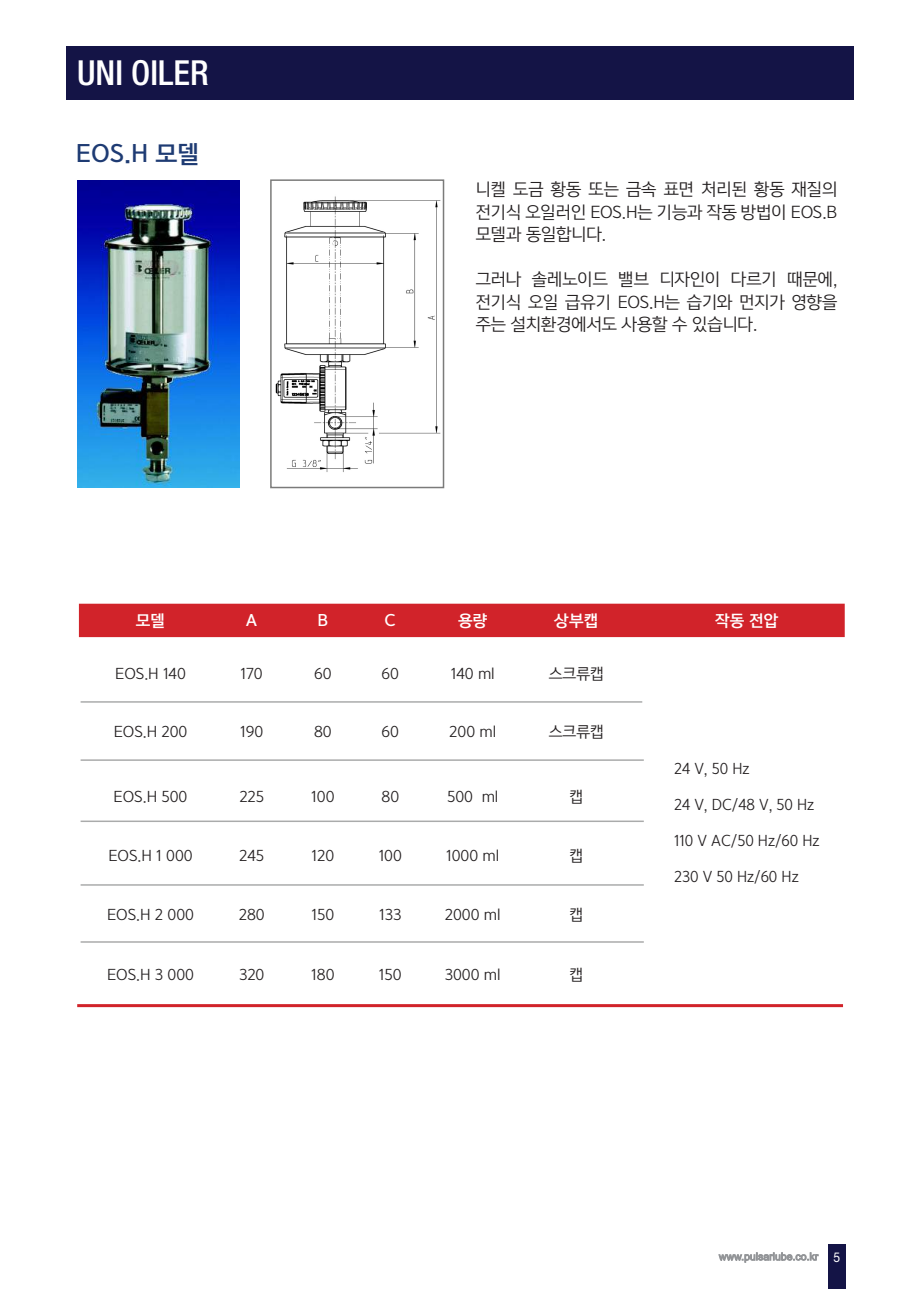
<style>
.page{position:relative;width:919px;height:1289px;background:#fff}
.page>*{position:absolute;margin:0;border:0;box-sizing:border-box;transform-origin:0 0}
.t1{font:500 condensed 34.5px "Helvetica Neue LT Std";color:#fff}
.t2{font:22.5px "Yoon Gothic Pro 770";color:#1e3b73}
.t3{font:16.5px/22.5px "Yoon Gothic Pro 740";color:#231f20;text-align:justify}
.t4{font:15px "Yoon Gothic Pro 740";color:#231f20}
.t5{font:15px "Yoon Gothic Pro 740";color:#231f20;scale:.96 1}
.t6{font:15px "Yoon Gothic Pro 770";color:#fff}
</style>
<div class="page">
<div style="left:66px;top:46px;width:787px;height:54px;background:#141446"></div>
<div style="left:79px;top:603px;width:765px;height:34px;background:#d1232a"></div>
<hr style="left:81px;top:701px;width:561px;height:1px;background:#aaabab">
<hr style="left:81px;top:759px;width:562px;height:1px;background:#aaabab">
<hr style="left:81px;top:820px;width:562px;height:2px;background:#aaabab">
<hr style="left:81px;top:884px;width:562px;height:1px;background:#aaabab">
<hr style="left:81px;top:941px;width:562px;height:1px;background:#aaabab">
<hr style="left:77px;top:1004px;width:766px;height:3px;background:#d1232a">
<img style="left:77px;top:180px;width:162px;height:308px">
<img style="left:271px;top:196px;width:172px;height:293px">
<div style="left:270px;top:179px;width:174px;height:309px;border:2px solid #7b7b7a"></div>
<div style="left:828px;top:1243px;width:17px;height:45px;background:#141446"></div>
<svg style="left:718px;top:1252px;width:100px;height:10px"></svg>
<h1 class="t1" style="left:77px;top:52px;width:133px">UNI OILER</h1>
<h2 class="t2" style="left:76px;top:137px;width:125px">EOS.H 모델</h2>
<p class="t3" style="left:475px;top:178px;width:363px">니켈 도금 황동 또는 금속 표면 처리된 황동 재질의 전기식 오일러인 EOS.H는 기능과 작동 방법이 EOS.B 모델과 동일합니다.</p>
<p class="t3" style="left:475px;top:268px;width:363px">그러나 솔레노이드 밸브 디자인이 다르기 때문에, 전기식 오일 급유기 EOS.H는 습기와 먼지가 영향을 주는 설치환경에서도 사용할 수 있습니다.</p>
<p class="t6" style="left:136px;top:609px;width:31px">모델</p>
<p class="t6" style="left:246px;top:609px;width:13px">A</p>
<p class="t6" style="left:317px;top:609px;width:12px">B</p>
<p class="t6" style="left:384px;top:609px;width:13px">C</p>
<p class="t6" style="left:458px;top:609px;width:31px">용량</p>
<p class="t6" style="left:554px;top:609px;width:46px">상부캡</p>
<p class="t6" style="left:715px;top:609px;width:65px">작동 전압</p>
<p class="t4" style="left:115px;top:663px;width:72px">EOS.H 140</p>
<p class="t4" style="left:241px;top:663px;width:24px">170</p>
<p class="t4" style="left:381px;top:663px;width:19px">60</p>
<p class="t4" style="left:451px;top:663px;width:45px">140 ml</p>
<p class="t4" style="left:548px;top:663px;width:57px">스크류캡</p>
<p class="t4" style="left:314px;top:663px;width:19px">60</p>
<p class="t4" style="left:114px;top:722px;width:75px">EOS.H 200</p>
<p class="t4" style="left:240px;top:722px;width:24px">190</p>
<p class="t4" style="left:381px;top:722px;width:19px">60</p>
<p class="t4" style="left:449px;top:722px;width:48px">200 ml</p>
<p class="t4" style="left:314px;top:722px;width:19px">80</p>
<p class="t4" style="left:548px;top:722px;width:57px">스크류캡</p>
<p class="t4" style="left:114px;top:787px;width:75px">EOS.H 500</p>
<p class="t4" style="left:239px;top:787px;width:26px">225</p>
<p class="t4" style="left:381px;top:787px;width:19px">80</p>
<p class="t4" style="left:447px;top:787px;width:53px">500 ml</p>
<p class="t4" style="left:311px;top:787px;width:25px">100</p>
<p class="t4" style="left:569px;top:787px;width:15px">캡</p>
<p class="t4" style="left:108px;top:845px;width:86px">EOS.H 1 000</p>
<p class="t4" style="left:239px;top:845px;width:26px">245</p>
<p class="t4" style="left:378px;top:845px;width:25px">100</p>
<p class="t4" style="left:446px;top:845px;width:55px">1000 ml</p>
<p class="t4" style="left:311px;top:845px;width:24px">120</p>
<p class="t4" style="left:569px;top:845px;width:15px">캡</p>
<p class="t5" style="left:674px;top:758px;width:80px">24 V, 50 Hz</p>
<p class="t5" style="left:674px;top:794px;width:147px">24 V, DC/48 V, 50 Hz</p>
<p class="t5" style="left:674px;top:830px;width:153px">110 V AC/50 Hz/60 Hz</p>
<p class="t5" style="left:674px;top:866px;width:131px">230 V 50 Hz/60 Hz</p>
<p class="t4" style="left:107px;top:905px;width:88px">EOS.H 2 000</p>
<p class="t4" style="left:239px;top:905px;width:27px">280</p>
<p class="t4" style="left:379px;top:905px;width:24px">133</p>
<p class="t4" style="left:445px;top:905px;width:57px">2000 ml</p>
<p class="t4" style="left:311px;top:905px;width:24px">150</p>
<p class="t4" style="left:569px;top:905px;width:15px">캡</p>
<p class="t4" style="left:107px;top:965px;width:88px">EOS.H 3 000</p>
<p class="t4" style="left:239px;top:965px;width:27px">320</p>
<p class="t4" style="left:379px;top:965px;width:24px">150</p>
<p class="t4" style="left:445px;top:965px;width:57px">3000 ml</p>
<p class="t4" style="left:311px;top:965px;width:25px">180</p>
<p class="t4" style="left:569px;top:965px;width:15px">캡</p>
</div>
